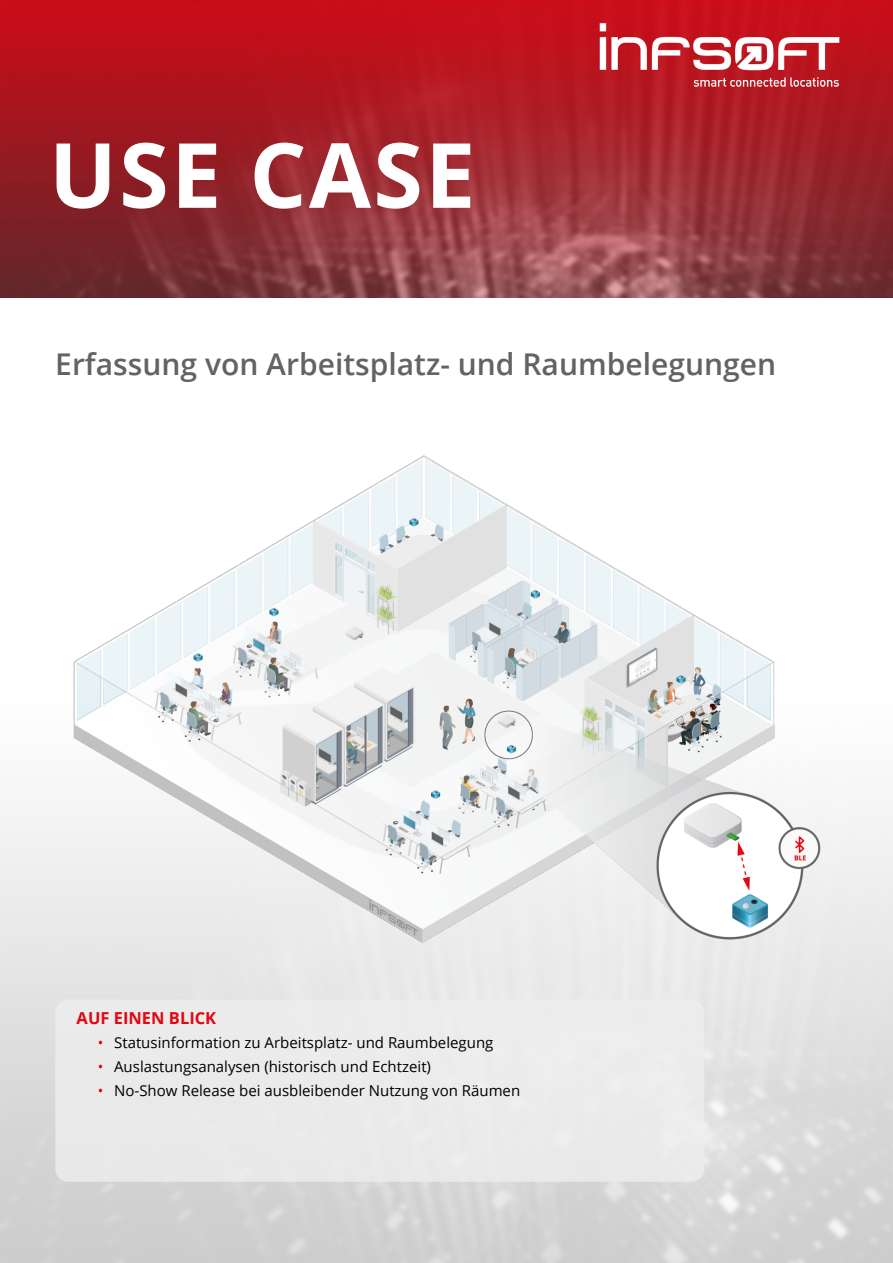
<style>
.page{position:relative;width:893px;height:1263px;background:#fff}
.page>*{position:absolute;margin:0;border:0;box-sizing:border-box;transform-origin:0 0}
.t1{font:700 90px "Open Sans";letter-spacing:.025em;color:#fff}
.t2{font:600 30px "Open Sans";color:#646363}
.t3{font:700 16.5px "Open Sans";color:#e30613}
.t4{font:15px "Open Sans";color:#000}
.s1{color:#e30613}
</style>
<div class="page">
<img style="left:0;top:0;width:893px;height:298px">
<div style="left:55px;top:999px;width:649px;height:183px;background:#eee;border-radius:13px"></div>
<img style="left:55px;top:455px;width:783px;height:496px">
<h1 class="t1" style="left:49px;top:112px;width:428px">USE CASE</h1>
<h2 class="t2" style="left:55px;top:344px;width:722px">Erfassung von Arbeitsplatz- und Raumbelegungen</h2>
<p class="t3" style="left:77px;top:1006px;width:141px">AUF EINEN BLICK</p>
<p class="t4" style="left:98px;top:1032px;width:397px"><span class="s1">•</span> Statusinformation zu Arbeitsplatz- und Raumbelegung</p>
<p class="t4" style="left:98px;top:1056px;width:335px"><span class="s1">•</span> Auslastungsanalysen (historisch und Echtzeit)</p>
<p class="t4" style="left:98px;top:1080px;width:424px"><span class="s1">•</span> No-Show Release bei ausbleibender Nutzung von Räumen</p>
</div>
